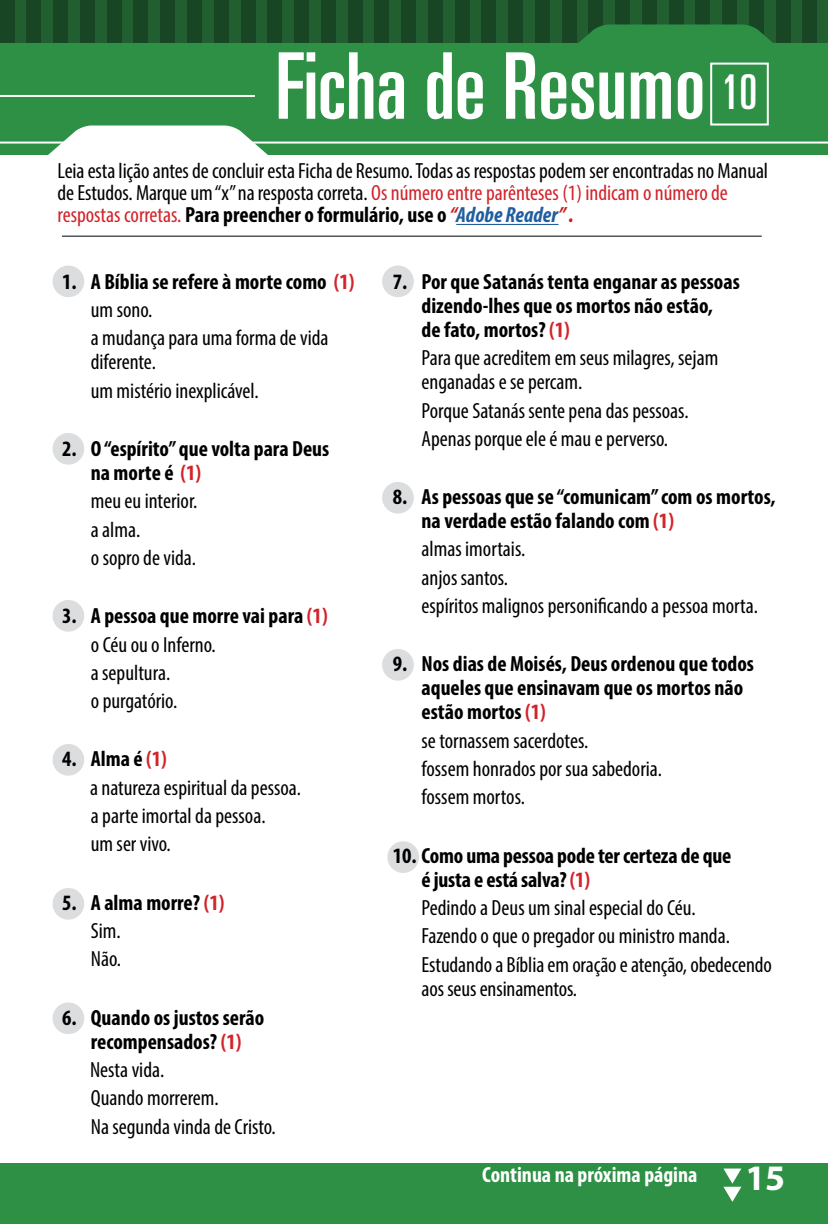
<style>
.page{position:relative;width:828px;height:1224px;background:#fff}
.page>*{position:absolute;margin:0;border:0;box-sizing:border-box;transform-origin:0 0}
.t1{font:ultra-condensed 92px "Univers";color:#fff}
.t2{font:700 36px "Myriad Pro";color:#fff}
.t3{font:condensed 22px/28.4px "Myriad Pro";color:#000}
.t4{font:700 condensed 22px/24px "Myriad Pro";color:#000}
.t5{font:700 condensed 22px "Myriad Pro";color:#fff}
.s1{font-size:48px}
.s2{color:#d2232a}
.s3{font-weight:700}
.s4{font-weight:700;font-style:italic;color:#c61d23}
.s5{font-weight:700;font-style:italic;color:#215e9e}
.s6{font-weight:700;color:#d2232a}
.s7{font-weight:400}
</style>
<div class="page">
<div style="left:0;top:0;width:828px;height:59px;background:#215f30"></div>
<div style="left:0;top:0;width:14px;height:45px;background:#184624"></div>
<div style="left:107px;top:0;width:14px;height:45px;background:#184624"></div>
<div style="left:214px;top:0;width:14px;height:45px;background:#184624"></div>
<div style="left:321px;top:0;width:14px;height:45px;background:#184624"></div>
<div style="left:27px;top:0;width:14px;height:45px;background:#184624"></div>
<div style="left:134px;top:0;width:14px;height:45px;background:#184624"></div>
<div style="left:241px;top:0;width:14px;height:45px;background:#184624"></div>
<div style="left:348px;top:0;width:14px;height:45px;background:#184624"></div>
<div style="left:54px;top:0;width:14px;height:45px;background:#184624"></div>
<div style="left:161px;top:0;width:14px;height:45px;background:#184624"></div>
<div style="left:268px;top:0;width:14px;height:45px;background:#184624"></div>
<div style="left:375px;top:0;width:14px;height:45px;background:#184624"></div>
<div style="left:80px;top:0;width:15px;height:45px;background:#184624"></div>
<div style="left:187px;top:0;width:15px;height:45px;background:#184624"></div>
<div style="left:294px;top:0;width:15px;height:45px;background:#184624"></div>
<div style="left:401px;top:0;width:15px;height:45px;background:#184624"></div>
<div style="left:428px;top:0;width:15px;height:45px;background:#184624"></div>
<div style="left:535px;top:0;width:15px;height:45px;background:#184624"></div>
<div style="left:642px;top:0;width:15px;height:45px;background:#184624"></div>
<div style="left:749px;top:0;width:15px;height:45px;background:#184624"></div>
<div style="left:455px;top:0;width:14px;height:45px;background:#184624"></div>
<div style="left:562px;top:0;width:14px;height:45px;background:#184624"></div>
<div style="left:669px;top:0;width:14px;height:45px;background:#184624"></div>
<div style="left:776px;top:0;width:14px;height:45px;background:#184624"></div>
<div style="left:482px;top:0;width:14px;height:45px;background:#184624"></div>
<div style="left:589px;top:0;width:14px;height:45px;background:#184624"></div>
<div style="left:696px;top:0;width:14px;height:45px;background:#184624"></div>
<div style="left:803px;top:0;width:14px;height:45px;background:#184624"></div>
<div style="left:508px;top:0;width:15px;height:45px;background:#184624"></div>
<div style="left:615px;top:0;width:15px;height:45px;background:#184624"></div>
<div style="left:722px;top:0;width:15px;height:45px;background:#184624"></div>
<div style="left:0;top:44px;width:828px;height:1180px;background:#2e9045"></div>
<svg style="left:524px;top:24px;width:304px;height:39px"></svg>
<svg style="left:6px;top:126px;width:304px;height:30px"></svg>
<div style="left:0;top:156px;width:828px;height:1007px;background:#fff"></div>
<div style="left:382px;top:266px;width:32px;height:31px;background:#dcddde;border-radius:50%"></div>
<div style="left:53px;top:266px;width:31px;height:31px;background:#dcddde;border-radius:50%"></div>
<hr style="left:0;top:142px;width:828px;height:2px;background:#fff">
<hr style="left:62px;top:236px;width:700px;height:1px;background:#000">
<div style="left:382px;top:482px;width:32px;height:32px;background:#dcddde;border-radius:50%"></div>
<div style="left:53px;top:433px;width:31px;height:32px;background:#dcddde;border-radius:50%"></div>
<div style="left:382px;top:649px;width:32px;height:32px;background:#dcddde;border-radius:50%"></div>
<div style="left:53px;top:600px;width:31px;height:32px;background:#dcddde;border-radius:50%"></div>
<div style="left:387px;top:841px;width:32px;height:32px;background:#dcddde;border-radius:50%"></div>
<div style="left:53px;top:744px;width:31px;height:32px;background:#dcddde;border-radius:50%"></div>
<div style="left:53px;top:888px;width:31px;height:32px;background:#dcddde;border-radius:50%"></div>
<div style="left:53px;top:1002px;width:31px;height:32px;background:#dcddde;border-radius:50%"></div>
<div style="left:710px;top:63px;width:59px;height:63px;border:2px solid #fff"></div>
<hr style="left:0;top:95px;width:255px;height:2px;background:#fff">
<hr style="left:456px;top:224px;width:103px;height:1px;background:#215e9e">
<svg style="left:723px;top:1169px;width:18px;height:33px"></svg>
<h1 class="t1" style="left:275px;top:34px;width:484px">Ficha de Resumo <span class="s1">10</span></h1>
<p class="t3" style="left:58px;top:160px;width:712px;line-height:22px">Leia esta lição antes de concluir esta Ficha de Resumo. Todas as respostas podem ser encontradas no Manual de Estudos. Marque um “x” na resposta correta. <span class="s2">Os número entre parênteses (1) indicam o número de respostas corretas.</span> <span class="s3">Para preencher o formulário, use o</span> <span class="s4">“</span><span class="s5">Adobe Reader</span><span class="s4">” .</span></p>
<p class="t3" style="left:91px;top:267px;width:265px;text-indent:-29px"><span class="s3">1. A Bíblia se refere à morte como</span> <span class="s6">(1) </span>um sono.<br>a mudança para uma forma de vida</p>
<p class="t3" style="left:91px;top:348px;width:170px">diferente.<br>um mistério inexplicável.</p>
<p class="t4" style="left:91px;top:436px;width:240px;text-indent:-29px">2. O “espírito” que volta para Deus na morte é <span class="s2">(1)</span></p>
<p class="t3" style="left:91px;top:487px;width:108px">meu eu interior. a alma.<br>o sopro de vida.</p>
<p class="t3" style="left:91px;top:601px;width:238px;text-indent:-29px"><span class="s3">3. A pessoa que morre vai para</span> <span class="s6">(1) </span>o Céu ou o Inferno.<br>a sepultura.<br>o purgatório.</p>
<p class="t3" style="left:90px;top:745px;width:213px;text-indent:-28px"><span class="s3">4. Alma é</span> <span class="s6">(1)<br></span>a natureza espiritual da pessoa. a parte imortal da pessoa.<br>um ser vivo.</p>
<p class="t4" style="left:91px;top:888px;width:135px;line-height:28.4px;text-indent:-29px">5. A alma morre? <span class="s2">(1)<br></span><span class="s7">Sim.<br>Não.</span></p>
<p class="t4" style="left:62px;top:1005px;width:204px;text-align:center">6. Quando os justos serão recompensados? <span class="s2">(1)</span></p>
<p class="t3" style="left:90px;top:1055px;width:187px">Nesta vida.<br>Quando morrerem.<br>Na segunda vinda de Cristo.</p>
<p class="t4" style="left:422px;top:269px;width:320px;text-indent:-29px">7. Por que Satanás tenta enganar as pessoas dizendo-lhes que os mortos não estão,<br>de fato, mortos? <span class="s2">(1)</span></p>
<p class="t3" style="left:422px;top:346px;width:298px;line-height:24px">Para que acreditem em seus milagres, sejam enganadas e se percam.</p>
<p class="t3" style="left:422px;top:396px;width:269px">Porque Satanás sente pena das pessoas.<br>Apenas porque ele é mau e perverso.</p>
<p class="t4" style="left:422px;top:484px;width:356px;text-indent:-29px">8. As pessoas que se “comunicam” com os mortos, na verdade estão falando com <span class="s2">(1)</span></p>
<p class="t3" style="left:422px;top:535px;width:338px">almas imortais.<br>anjos santos.<br>espíritos malignos personificando a pessoa morta.</p>
<p class="t4" style="left:422px;top:652px;width:334px;text-indent:-29px">9. Nos dias de Moisés, Deus ordenou que todos aqueles que ensinavam que os mortos não estão mortos <span class="s2">(1)</span></p>
<p class="t3" style="left:422px;top:726px;width:242px">se tornassem sacerdotes.<br>fossem honrados por sua sabedoria. fossem mortos.</p>
<p class="t4" style="left:422px;top:843px;width:311px;text-indent:-29px">10. Como uma pessoa pode ter certeza de que é justa e está salva? <span class="s2">(1)</span></p>
<p class="t3" style="left:422px;top:893px;width:352px">Pedindo a Deus um sinal especial do Céu.<br>Fazendo o que o pregador ou ministro manda.<br>Estudando a Bíblia em oração e atenção, obedecendo</p>
<p class="t3" style="left:422px;top:974px;width:157px">aos seus ensinamentos.</p>
<p class="t5" style="left:482px;top:1161px;width:217px">Continua na próxima página</p>
<h2 class="t2" style="left:745px;top:1155px;width:41px">15</h2>
</div>
